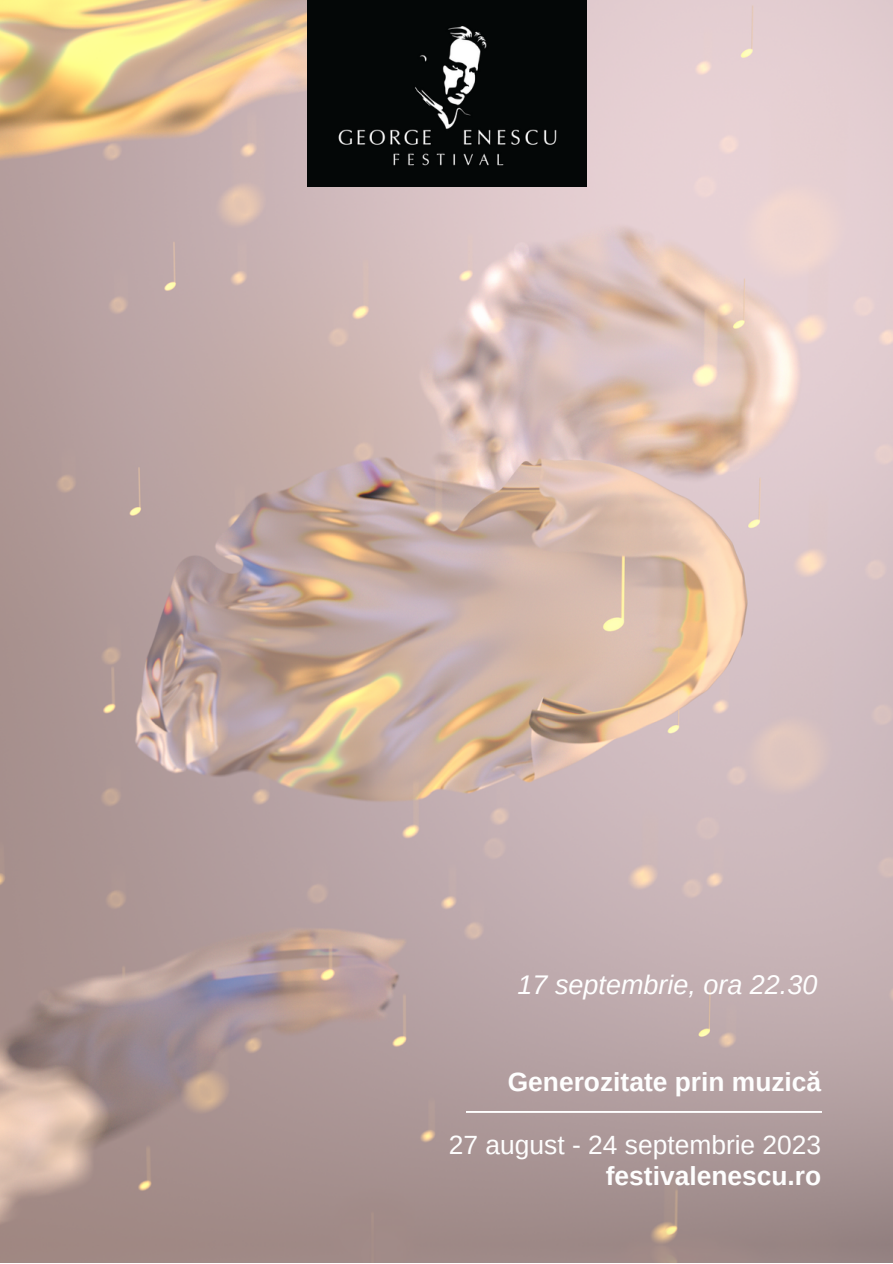
<style>
.page{position:relative;width:893px;height:1264px;background:#fff}
.page>*{position:absolute;margin:0;border:0;box-sizing:border-box;transform-origin:0 0}
.t1{font:italic 27px "Arimo";color:#fff}
.t2{font:700 26.4px "Arimo";color:#fefefe}
.t3{font:26.4px "Arimo";color:#fefefe}
</style>
<div class="page">
<img style="left:0;top:0;width:892px;height:1262px">
<img style="left:307px;top:0;width:279px;height:187px">
<img style="left:466px;top:1111px;width:355px;height:1px">
<p class="t1" style="left:517px;top:969px;width:301px">17 septembrie, ora 22.30</p>
<p class="t2" style="left:507px;top:1067px;width:315px">Generozitate prin muzică</p>
<p class="t3" style="left:449px;top:1129px;width:374px">27 august - 24 septembrie 2023</p>
<p class="t2" style="left:605px;top:1161px;width:217px">festivalenescu.ro</p>
</div>
